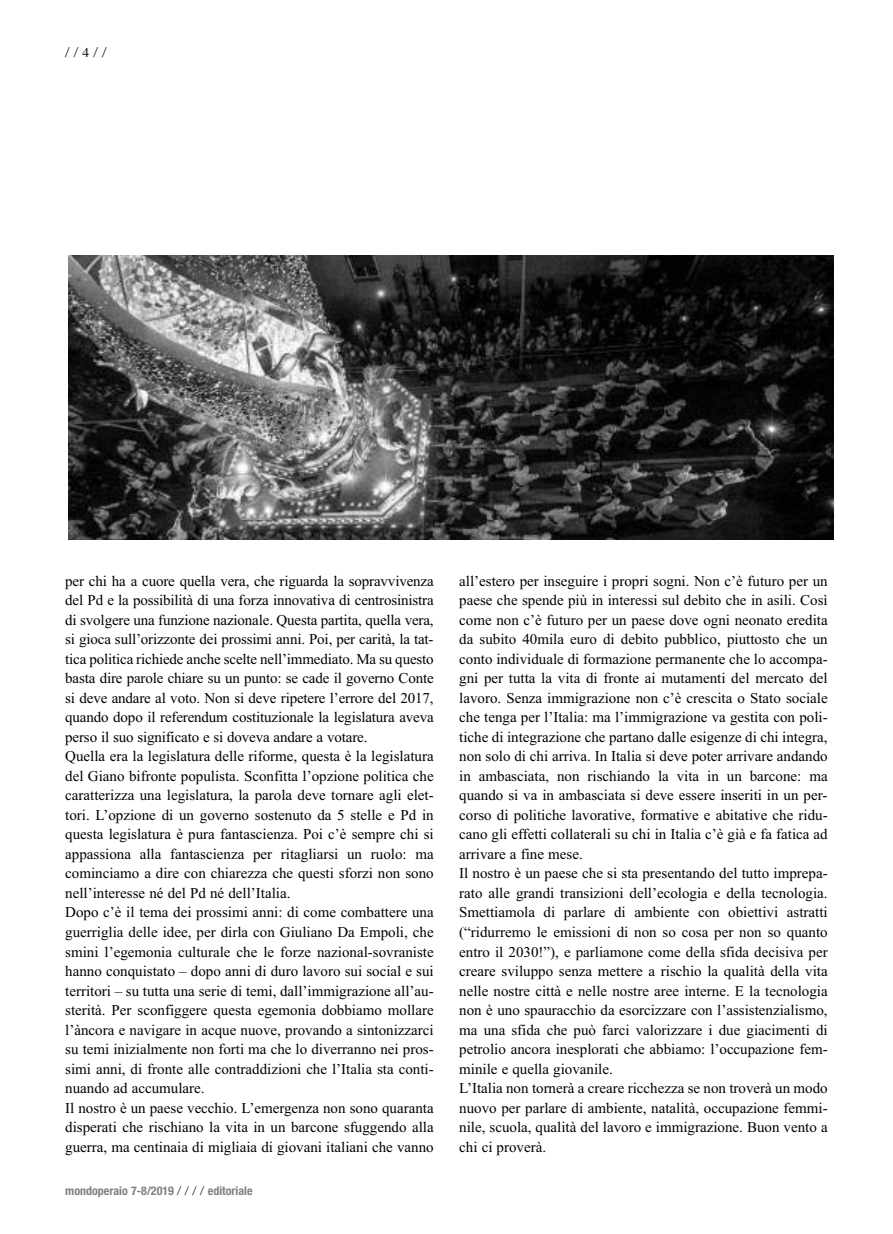
<style>
.page{position:relative;width:893px;height:1234px;background:#fff}
.page>*{position:absolute;margin:0;border:0;box-sizing:border-box;transform-origin:0 0}
.t1{font:15px/19.5px "Times New Roman";color:#000}
.t2{font:300 13.5px "Helvetica Neue";color:#000}
.t3{font:700 condensed 12px "Helvetica Neue";color:#808080}
.s1{font-family:"Times";font-weight:400}
.s2{font-weight:300;font-stretch:normal;color:#000}
</style>
<div class="page">
<img style="left:68px;top:255px;width:765px;height:284px">
<p class="t2" style="left:65px;top:44px;width:43px">//<span class="s1">4</span>//</p>
<p class="t1" style="left:65px;top:570px;width:370px">per chi ha a cuore quella vera, che riguarda la sopravvivenza del Pd e la possibilità di una forza innovativa di centrosinistra di svolgere una funzione nazionale. Questa partita, quella vera, si gioca sull’orizzonte dei prossimi anni. Poi, per carità, la tat&shy;tica politica richiede anche scelte nell’immediato. Ma su questo basta dire parole chiare su un punto: se cade il governo Conte si deve andare al voto. Non si deve ripetere l’errore del 2017, quando dopo il referendum costituzionale la legislatura aveva perso il suo significato e si doveva andare a votare.<br>Quella era la legislatura delle riforme, questa è la legislatura del Giano bifronte populista. Sconfitta l’opzione politica che caratterizza una legislatura, la parola deve tornare agli elet&shy;tori. L’opzione di un governo sostenuto da 5 stelle e Pd in questa legislatura è pura fantascienza. Poi c’è sempre chi si appassiona alla fantascienza per ritagliarsi un ruolo: ma cominciamo a dire con chiarezza che questi sforzi non sono nell’interesse né del Pd né dell’Italia.<br>Dopo c’è il tema dei prossimi anni: di come combattere una guerriglia delle idee, per dirla con Giuliano Da Empoli, che smini l’egemonia culturale che le forze nazional-sovraniste hanno conquistato – dopo anni di duro lavoro sui social e sui territori – su tutta una serie di temi, dall’immigrazione all’au&shy;sterità. Per sconfiggere questa egemonia dobbiamo mollare l’àncora e navigare in acque nuove, provando a sintonizzarci su temi inizialmente non forti ma che lo diverranno nei pros&shy;simi anni, di fronte alle contraddizioni che l’Italia sta conti&shy;nuando ad accumulare.<br>Il nostro è un paese vecchio. L’emergenza non sono quaranta disperati che rischiano la vita in un barcone sfuggendo alla guerra, ma centinaia di migliaia di giovani italiani che vanno</p>
<p class="t1" style="left:459px;top:570px;width:370px">all’estero per inseguire i propri sogni. Non c’è futuro per un paese che spende più in interessi sul debito che in asili. Così come non c’è futuro per un paese dove ogni neonato eredita da subito 40mila euro di debito pubblico, piuttosto che un conto individuale di formazione permanente che lo accompa&shy;gni per tutta la vita di fronte ai mutamenti del mercato del lavoro. Senza immigrazione non c’è crescita o Stato sociale che tenga per l’Italia: ma l’immigrazione va gestita con poli&shy;tiche di integrazione che partano dalle esigenze di chi integra, non solo di chi arriva. In Italia si deve poter arrivare andando in ambasciata, non rischiando la vita in un barcone: ma quando si va in ambasciata si deve essere inseriti in un per&shy;corso di politiche lavorative, formative e abitative che ridu&shy;cano gli effetti collaterali su chi in Italia c’è già e fa fatica ad arrivare a fine mese.<br>Il nostro è un paese che si sta presentando del tutto imprepa&shy;rato alle grandi transizioni dell’ecologia e della tecnologia.<br>Smettiamola di parlare di ambiente con obiettivi astratti (“ridurremo le emissioni di non so cosa per non so quanto entro il 2030!”), e parliamone come della sfida decisiva per creare sviluppo senza mettere a rischio la qualità della vita nelle nostre città e nelle nostre aree interne. E la tecnologia non è uno spauracchio da esorcizzare con l’assistenzialismo, ma una sfida che può farci valorizzare i due giacimenti di petrolio ancora inesplorati che abbiamo: l’occupazione fem&shy;minile e quella giovanile.<br>L’Italia non tornerà a creare ricchezza se non troverà un modo nuovo per parlare di ambiente, natalità, occupazione femmi&shy;nile, scuola, qualità del lavoro e immigrazione. Buon vento a chi ci proverà.</p>
<p class="t3" style="left:65px;top:1180px;width:189px">mondoperaio 7-8/2019 <span class="s2">/ / / /</span> editoriale</p>
</div>
